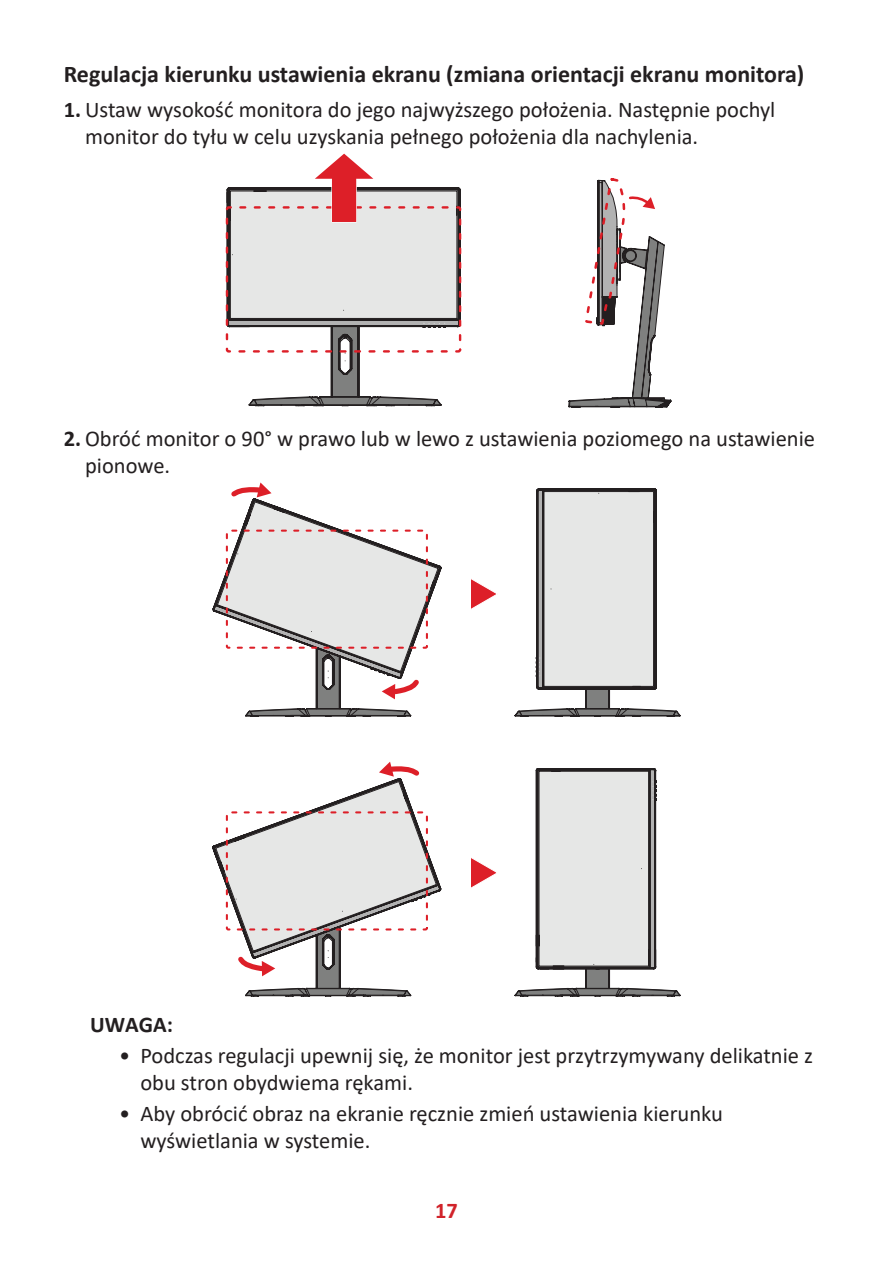
<style>
.page{position:relative;width:893px;height:1263px;background:#fff}
.page>*{position:absolute;margin:0;border:0;box-sizing:border-box;transform-origin:0 0}
.t1{font:700 24px "Calibri";color:#231f20}
.t2{font:22.5px/27px "Calibri";color:#231f20}
.t3{font:700 22.5px "Calibri";color:#231f20}
.t4{font:700 22.5px "Calibri";color:#d1232a}
.s1{font-weight:700}
</style>
<div class="page">
<svg style="left:569px;top:178px;width:102px;height:230px"></svg>
<svg style="left:227px;top:153px;width:233px;height:253px"></svg>
<svg style="left:515px;top:489px;width:165px;height:228px"></svg>
<svg style="left:515px;top:768px;width:165px;height:229px"></svg>
<svg style="left:471px;top:579px;width:25px;height:30px"></svg>
<svg style="left:471px;top:858px;width:25px;height:30px"></svg>
<svg style="left:213px;top:762px;width:228px;height:235px"></svg>
<svg style="left:213px;top:482px;width:228px;height:235px"></svg>
<p class="t1" style="left:64px;top:57px;width:742px">Regulacja kierunku ustawienia ekranu (zmiana orientacji ekranu monitora)</p>
<p class="t2" style="left:85px;top:96px;width:692px;text-indent:-21px"><span class="s1">1.</span> Ustaw wysokość monitora do jego najwyższego położenia. Następnie pochyl monitor do tyłu w celu uzyskania pełnego położenia dla nachylenia.</p>
<p class="t2" style="left:85px;top:425px;width:731px;text-indent:-21px"><span class="s1">2.</span> Obróć monitor o 90° w prawo lub w lewo z ustawienia poziomego na ustawienie pionowe.</p>
<p class="t3" style="left:90px;top:1008px;width:84px">UWAGA:</p>
<p class="t2" style="left:140px;top:1042px;width:674px;text-indent:-21px">• Podczas regulacji upewnij się, że monitor jest przytrzymywany delikatnie z obu stron obydwiema rękami.</p>
<p class="t2" style="left:140px;top:1100px;width:584px;text-indent:-21px">• Aby obrócić obraz na ekranie ręcznie zmień ustawienia kierunku wyświetlania w systemie.</p>
<p class="t4" style="left:435px;top:1194px;width:24px">17</p>
</div>
